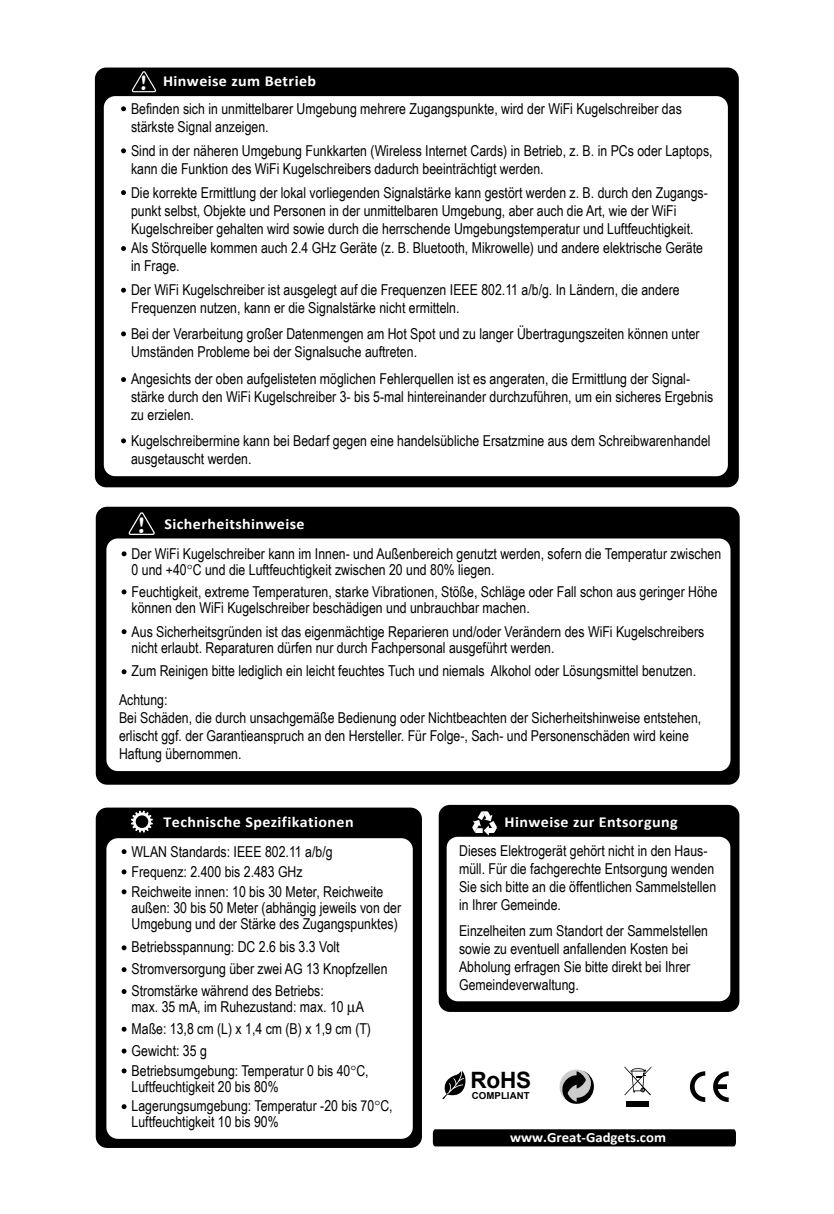
<style>
.page{position:relative;width:834px;height:1214px;background:#fff}
.page>*{position:absolute;margin:0;border:0;box-sizing:border-box;transform-origin:0 0}
.t1{font:700 22.6px "Arial";color:#000}
.t2{font:700 22px "Candara";color:#fff}
.t3{font:700 15.2px "Calibri";letter-spacing:.025em;color:#fff;scale:1.05 1}
.t4{font:15px/18px "Arial Narrow";color:#000}
.t5{font:700 14px "Calibri";color:#fff;scale:1.05 1}
.t6{font:700 9.6px "Arial";letter-spacing:.01em;color:#000}
.s1{font-family:"Candara";font-size:23.8px}
</style>
<div class="page">
<div style="left:438px;top:804px;width:301px;height:207px;background:#000;border-radius:11px"></div>
<div style="left:446px;top:836px;width:284px;height:165px;background:#fff;border-radius:11px"></div>
<svg style="left:472px;top:811px;width:24px;height:24px"></svg>
<div style="left:96px;top:807px;width:326px;height:340px;background:#000;border-radius:11px"></div>
<div style="left:106px;top:838px;width:306px;height:300px;background:#fff;border-radius:11px"></div>
<svg style="left:131px;top:810px;width:22px;height:22px"></svg>
<div style="left:136px;top:815px;width:12px;height:12px;background:#000;border-radius:50%"></div>
<svg style="left:122px;top:1104px;width:4px;height:4px"></svg>
<svg style="left:122px;top:1068px;width:4px;height:5px"></svg>
<svg style="left:122px;top:1048px;width:4px;height:5px"></svg>
<svg style="left:122px;top:1026px;width:4px;height:5px"></svg>
<svg style="left:122px;top:989px;width:4px;height:4px"></svg>
<svg style="left:122px;top:967px;width:4px;height:5px"></svg>
<svg style="left:122px;top:945px;width:4px;height:5px"></svg>
<svg style="left:122px;top:889px;width:4px;height:5px"></svg>
<svg style="left:122px;top:869px;width:4px;height:5px"></svg>
<svg style="left:122px;top:849px;width:4px;height:5px"></svg>
<div style="left:96px;top:506px;width:643px;height:278px;background:#000;border-radius:11px"></div>
<div style="left:106px;top:538px;width:624px;height:233px;background:#fff;border-radius:11px"></div>
<svg style="left:128px;top:512px;width:27px;height:23px"></svg>
<svg style="left:122px;top:551px;width:4px;height:5px"></svg>
<svg style="left:122px;top:589px;width:4px;height:5px"></svg>
<svg style="left:122px;top:629px;width:4px;height:5px"></svg>
<svg style="left:122px;top:669px;width:4px;height:5px"></svg>
<div style="left:433px;top:1129px;width:302px;height:17px;background:#000"></div>
<div style="left:626px;top:1101px;width:23px;height:5px;background:#000"></div>
<svg style="left:624px;top:1066px;width:27px;height:29px"></svg>
<svg style="left:689px;top:1071px;width:16px;height:30px"></svg>
<svg style="left:713px;top:1071px;width:15px;height:30px"></svg>
<svg style="left:559px;top:1069px;width:34px;height:34px"></svg>
<svg style="left:561px;top:1070px;width:33px;height:34px"></svg>
<svg style="left:442px;top:1071px;width:23px;height:27px"></svg>
<div style="left:95px;top:68px;width:643px;height:419px;background:#000;border-radius:11px"></div>
<div style="left:104px;top:96px;width:623px;height:380px;background:#fff;border-radius:11px"></div>
<svg style="left:121px;top:438px;width:5px;height:5px"></svg>
<svg style="left:121px;top:377px;width:5px;height:5px"></svg>
<svg style="left:121px;top:331px;width:5px;height:5px"></svg>
<svg style="left:121px;top:288px;width:5px;height:4px"></svg>
<svg style="left:121px;top:106px;width:5px;height:5px"></svg>
<svg style="left:121px;top:148px;width:5px;height:5px"></svg>
<svg style="left:121px;top:190px;width:5px;height:5px"></svg>
<svg style="left:121px;top:246px;width:5px;height:5px"></svg>
<svg style="left:131px;top:71px;width:26px;height:22px"></svg>
<h2 class="t2" style="left:141px;top:69px;width:7px">!</h2>
<p class="t3" style="left:163px;top:71px;width:147px">Hinweise zum Betrieb</p>
<p class="t4" style="left:131px;top:99px;width:552px">Befinden sich in unmittelbarer Umgebung mehrere Zugangspunkte, wird der WiFi Kugelschreiber das stärkste Signal anzeigen.</p>
<p class="t4" style="left:131px;top:141px;width:583px">Sind in der näheren Umgebung Funkkarten (Wireless Internet Cards) in Betrieb, z. B. in PCs oder Laptops, kann die Funktion des WiFi Kugelschreibers dadurch beeinträchtigt werden.</p>
<p class="t4" style="left:131px;top:183px;width:578px">Die korrekte Ermittlung der lokal vorliegenden Signalstärke kann gestört werden z. B. durch den Zugangs&shy;punkt selbst, Objekte und Personen in der unmittelbaren Umgebung, aber auch die Art, wie der WiFi<br>Kugelschreiber gehalten wird sowie durch die herrschende Umgebungstemperatur und Luftfeuchtigkeit.</p>
<p class="t4" style="left:131px;top:239px;width:573px">Als Störquelle kommen auch 2.4 GHz Geräte (z. B. Bluetooth, Mikrowelle) und andere elektrische Geräte in Frage.</p>
<p class="t4" style="left:131px;top:281px;width:550px">Der WiFi Kugelschreiber ist ausgelegt auf die Frequenzen IEEE 802.11 a/b/g. In Ländern, die andere<br>Frequenzen nutzen, kann er die Signalstärke nicht ermitteln.</p>
<p class="t4" style="left:131px;top:324px;width:570px">Bei der Verarbeitung großer Datenmengen am Hot Spot und zu langer Übertragungszeiten können unter<br>Umständen Probleme bei der Signalsuche auftreten.</p>
<p class="t4" style="left:131px;top:370px;width:583px">Angesichts der oben aufgelisteten möglichen Fehlerquellen ist es angeraten, die Ermittlung der Signal&shy;stärke durch den WiFi Kugelschreiber 3- bis 5-mal hintereinander durchzuführen, um ein sicheres Ergebnis zu erzielen.</p>
<p class="t4" style="left:131px;top:431px;width:581px">Kugelschreibermine kann bei Bedarf gegen eine handelsübliche Ersatzmine aus dem Schreibwarenhandel ausgetauscht werden.</p>
<p class="t3" style="left:138px;top:514px;width:160px"><span class="s1">!</span> Sicherheitshinweise</p>
<p class="t4" style="left:132px;top:545px;width:591px;line-height:16px">Der WiFi Kugelschreiber kann im Innen- und Außenbereich genutzt werden, sofern die Temperatur zwischen<br>0 und +40 C und die Luftfeuchtigkeit zwischen 20 und 80% liegen.</p>
<p class="t4" style="left:132px;top:583px;width:587px;line-height:16px">Feuchtigkeit, extreme Temperaturen, starke Vibrationen, Stöße, Schläge oder Fall schon aus geringer Höhe können den WiFi Kugelschreiber beschädigen und unbrauchbar machen.</p>
<p class="t4" style="left:132px;top:623px;width:574px;line-height:16px">Aus Sicherheitsgründen ist das eigenmächtige Reparieren und/oder Verändern des WiFi Kugelschreibers nicht erlaubt. Reparaturen dürfen nur durch Fachpersonal ausgeführt werden.</p>
<p class="t4" style="left:119px;top:657px;width:578px;line-height:28.2px;text-indent:13px">Zum Reinigen bitte lediglich ein leicht feuchtes Tuch und niemals Alkohol oder Lösungsmittel benutzen.<br>Achtung:</p>
<p class="t4" style="left:119px;top:708px;width:583px">Bei Schäden, die durch unsachgemäße Bedienung oder Nichtbeachten der Sicherheitshinweise entstehen, erlischt ggf. der Garantieanspruch an den Hersteller. Für Folge-, Sach- und Personenschäden wird keine<br>Haftung übernommen.</p>
<p class="t3" style="left:164px;top:812px;width:182px">Technische Spezifikationen</p>
<p class="t4" style="left:132px;top:842px;width:202px">WLAN Standards: IEEE 802.11 a/b/g</p>
<p class="t4" style="left:132px;top:862px;width:172px">Frequenz: 2.400 bis 2.483 GHz</p>
<p class="t4" style="left:132px;top:883px;width:271px;line-height:16px">Reichweite innen: 10 bis 30 Meter, Reichweite außen: 30 bis 50 Meter (abhängig jeweils von der<br>Umgebung und der Stärke des Zugangspunktes)</p>
<p class="t4" style="left:132px;top:938px;width:209px">Betriebsspannung: DC 2.6 bis 3.3 Volt</p>
<p class="t4" style="left:132px;top:959px;width:257px">Stromversorgung über zwei AG 13 Knopfzellen</p>
<p class="t4" style="left:132px;top:982px;width:234px;line-height:16px">Stromstärke während des Betriebs:<br>max. 35 mA, im Ruhezustand: max. 10 A</p>
<p class="t4" style="left:132px;top:1019px;width:241px">Maße: 13,8 cm (L) x 1,4 cm (B) x 1,9 cm (T)</p>
<p class="t4" style="left:132px;top:1041px;width:77px">Gewicht: 35 g</p>
<p class="t4" style="left:132px;top:1062px;width:238px;line-height:16px">Betriebsumgebung: Temperatur 0 bis 40 C,<br>Luftfeuchtigkeit 20 bis 80%</p>
<p class="t4" style="left:132px;top:1097px;width:262px;line-height:16px">Lagerungsumgebung: Temperatur -20 bis 70 C,<br>Luftfeuchtigkeit 10 bis 90%</p>
<p class="t3" style="left:504px;top:812px;width:166px">Hinweise zur Entsorgung</p>
<p class="t4" style="left:459px;top:841px;width:258px">Dieses Elektrogerät gehört nicht in den Haus&shy;müll. Für die fachgerechte Entsorgung wenden Sie sich bitte an die öffentlichen Sammelstellen in Ihrer Gemeinde.</p>
<p class="t4" style="left:459px;top:921px;width:250px">Einzelheiten zum Standort der Sammelstellen sowie zu eventuell anfallenden Kosten bei Abholung erfragen Sie bitte direkt bei Ihrer Gemeindeverwaltung.</p>
<h1 class="t1" style="left:470px;top:1067px;width:62px">RoHS</h1>
<p class="t6" style="left:471px;top:1089px;width:60px">COMPLIANT</p>
<p class="t5" style="left:510px;top:1128px;width:150px">www.Great-Gadgets.com</p>
</div>
